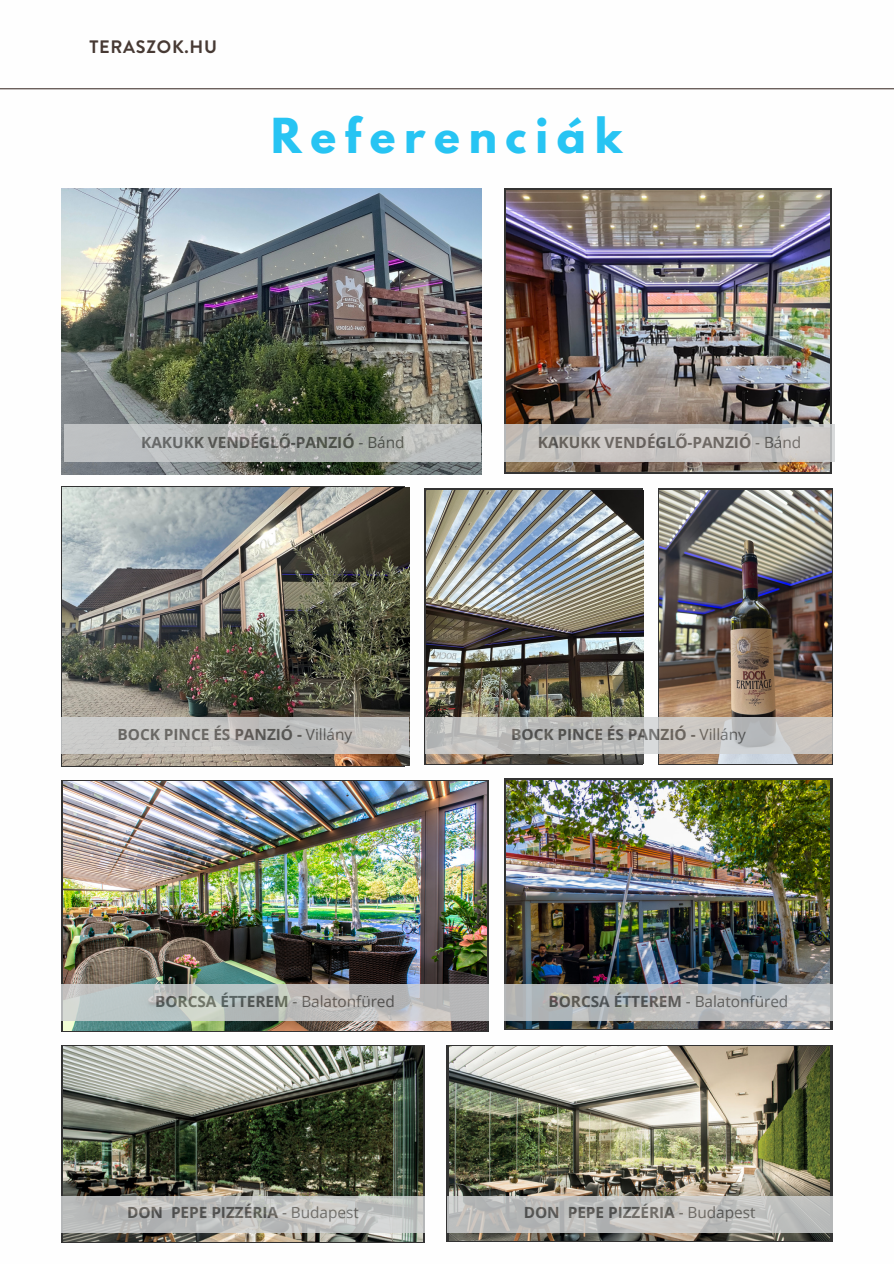
<style>
.page{position:relative;width:894px;height:1264px;background:#fff}
.page>*{position:absolute;margin:0;border:0;box-sizing:border-box;transform-origin:0 0}
.t1{font:700 42.75px "League Spartan";letter-spacing:.205em;color:#27c4f3}
.t2{font:700 18px "Brandon Grotesque";letter-spacing:.04em;color:#473a34}
.t3{font:700 15.45px "Open Sans";letter-spacing:-.005em;color:#5c5c5b}
.s1{font-weight:400}
</style>
<div class="page">
<hr style="left:0;top:88px;width:893px;height:1px;background:#473a34">
<svg style="left:504px;top:188px;width:328px;height:286px;background:#494542"></svg>
<img style="left:507px;top:190px;width:322px;height:281px">
<svg style="left:504px;top:778px;width:328px;height:251px;background:#42433c"></svg>
<img style="left:507px;top:780px;width:322px;height:248px">
<img style="left:64px;top:781px;width:422px;height:249px">
<svg style="left:424px;top:488px;width:219px;height:277px"></svg>
<img style="left:426px;top:490px;width:217px;height:273px">
<div style="left:658px;top:488px;width:174px;height:276px;background:#333"></div>
<img style="left:659px;top:490px;width:172px;height:273px">
<img style="left:62px;top:488px;width:347px;height:277px">
<svg style="left:446px;top:1045px;width:386px;height:196px;background:#45443d"></svg>
<img style="left:449px;top:1046px;width:380px;height:193px">
<img style="left:63px;top:1046px;width:359px;height:195px">
<img style="left:61px;top:188px;width:420px;height:286px">
<svg style="left:65px;top:424px;width:416px;height:38px;background:#b5b8b7"></svg>
<svg style="left:504px;top:424px;width:330px;height:37px;background:#c5c2c0"></svg>
<svg style="left:61px;top:717px;width:347px;height:36px;background:#c4c3c1"></svg>
<svg style="left:61px;top:984px;width:427px;height:37px;background:#bdc1bf"></svg>
<svg style="left:504px;top:984px;width:328px;height:37px;background:#b9bcbd"></svg>
<svg style="left:424px;top:717px;width:408px;height:36px;background:#c1c0be"></svg>
<svg style="left:61px;top:1195px;width:363px;height:37px;background:#bbbdbb"></svg>
<svg style="left:446px;top:1195px;width:386px;height:37px;background:#bebebc"></svg>
<p class="t2" style="left:89px;top:34px;width:129px">TERASZOK.HU</p>
<p class="t1" style="left:271px;top:114px;width:353px">Referenciák</p>
<p class="t3" style="left:141px;top:431px;width:265px">KAKUKK VENDÉGLŐ-PANZIÓ <span class="s1">- Bánd</span></p>
<p class="t3" style="left:537px;top:431px;width:265px">KAKUKK VENDÉGLŐ-PANZIÓ <span class="s1">- Bánd</span></p>
<p class="t3" style="left:117px;top:723px;width:236px">BOCK PINCE ÉS PANZIÓ - <span class="s1">Villány</span></p>
<p class="t3" style="left:511px;top:723px;width:236px">BOCK PINCE ÉS PANZIÓ - <span class="s1">Villány</span></p>
<p class="t3" style="left:155px;top:990px;width:241px">BORCSA ÉTTEREM <span class="s1">- Balatonfüred</span></p>
<p class="t3" style="left:548px;top:990px;width:241px">BORCSA ÉTTEREM <span class="s1">- Balatonfüred</span></p>
<p class="t3" style="left:127px;top:1201px;width:233px">DON PEPE PIZZÉRIA <span class="s1">- Budapest</span></p>
<p class="t3" style="left:523px;top:1201px;width:233px">DON PEPE PIZZÉRIA <span class="s1">- Budapest</span></p>
</div>
